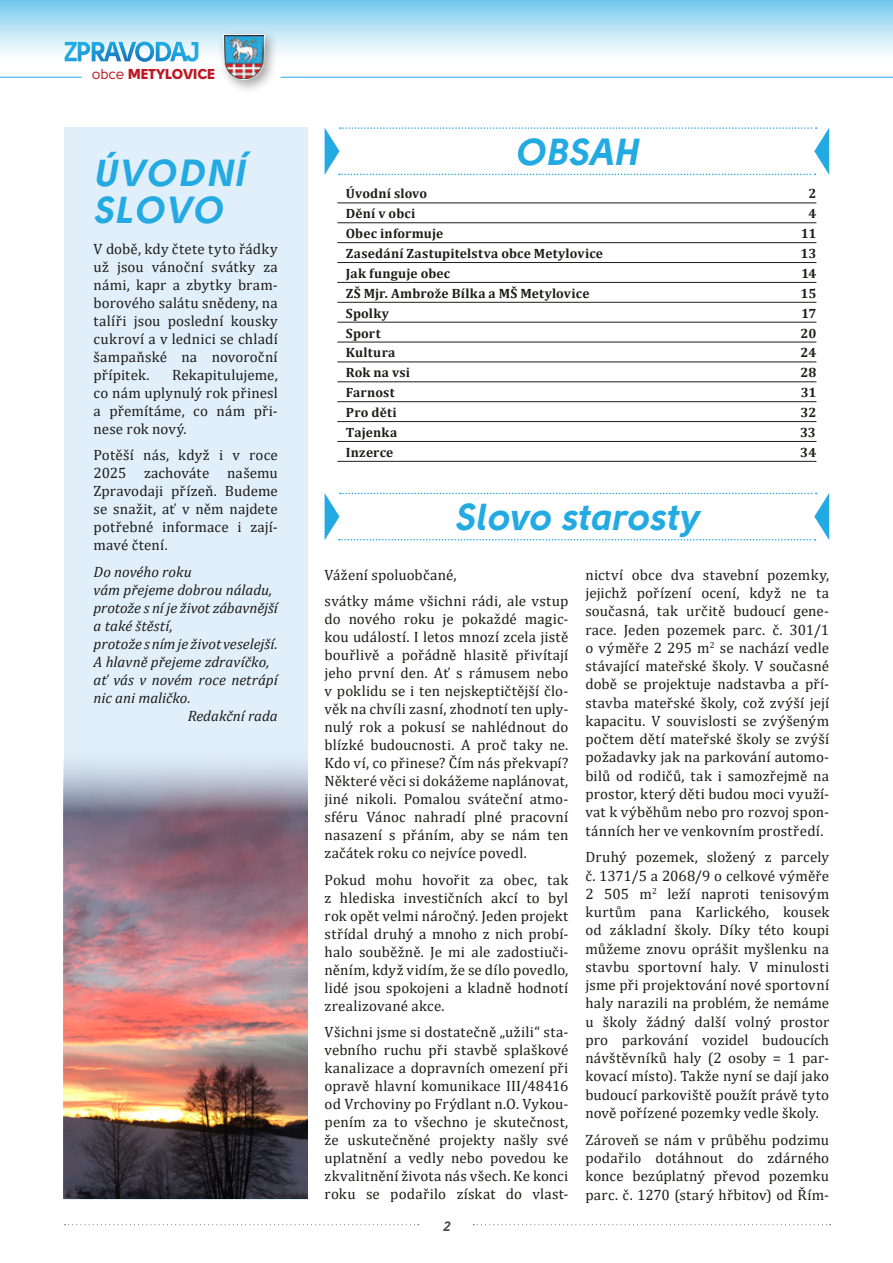
<style>
.page{position:relative;width:893px;height:1263px;background:#fff}
.page>*{position:absolute;margin:0;border:0;box-sizing:border-box;transform-origin:0 0}
.t1{font:37.5px/37.5px "Solomon Sans Bold Italic";letter-spacing:.035em;color:#24aae2}
.t2{font:15px/18px "Cambria";letter-spacing:.01em;color:#1d1d1b;text-align:justify}
.t3{font:italic 15px "Cambria";color:#1d1d1b}
.t4{font:14.4px "Solomon Sans Black";color:#be1622}
.t5{font:700 13.5px "Cambria";letter-spacing:.015em;color:#1d1d1b}
.t6{font:13.5px "Solomon Sans Bold Italic";color:#4d4c4c}
.s1{font-family:"Solomon Sans Normal"}
</style>
<div class="page">
<div style="left:0;top:0;width:893px;height:77px;background:linear-gradient(to bottom,#7dcded,#fff)"></div>
<img style="left:214px;top:25px;width:70px;height:65px">
<svg style="left:223px;top:34px;width:42px;height:46px"></svg>
<img style="left:224px;top:36px;width:40px;height:42px">
<svg style="left:65px;top:42px;width:133px;height:20px"></svg>
<hr style="left:281px;top:77px;width:612px;height:1px;background:#23abe3">
<svg style="left:64px;top:1224px;width:355px;height:1px"></svg>
<svg style="left:473px;top:1224px;width:357px;height:1px"></svg>
<hr style="left:0;top:77px;width:81px;height:1px;background:#23abe3">
<hr style="left:337px;top:203px;width:479px;height:1px;background:#1d1d1b">
<hr style="left:337px;top:222px;width:479px;height:1px;background:#1d1d1b">
<hr style="left:337px;top:242px;width:479px;height:1px;background:#1d1d1b">
<hr style="left:337px;top:262px;width:479px;height:1px;background:#1d1d1b">
<hr style="left:337px;top:282px;width:479px;height:1px;background:#1d1d1b">
<hr style="left:337px;top:302px;width:479px;height:1px;background:#1d1d1b">
<hr style="left:337px;top:322px;width:479px;height:1px;background:#1d1d1b">
<hr style="left:337px;top:342px;width:479px;height:1px;background:#1d1d1b">
<hr style="left:337px;top:362px;width:479px;height:1px;background:#1d1d1b">
<hr style="left:337px;top:382px;width:479px;height:1px;background:#1d1d1b">
<hr style="left:337px;top:401px;width:479px;height:1px;background:#1d1d1b">
<hr style="left:337px;top:421px;width:479px;height:1px;background:#1d1d1b">
<hr style="left:337px;top:441px;width:479px;height:1px;background:#1d1d1b">
<hr style="left:337px;top:461px;width:479px;height:1px;background:#1d1d1b">
<svg style="left:325px;top:127px;width:504px;height:48px"></svg>
<svg style="left:325px;top:493px;width:504px;height:47px"></svg>
<div style="left:64px;top:128px;width:244px;height:1072px;background:#e1effb"></div>
<img style="left:64px;top:763px;width:244px;height:436px">
<p class="t4" style="left:92px;top:65px;width:125px"><span class="s1">obce</span> METYLOVICE</p>
<h1 class="t1" style="left:94px;top:153px;width:153px">Úvodní slovo</h1>
<p class="t2" style="left:94px;top:240px;width:186px">V době, kdy čtete tyto řádky už jsou vánoční svátky za námi, kapr a zbytky bram&shy;borového salátu snědeny, na talíři jsou poslední kousky cukroví a v lednici se chladí šampaňské na novoroční přípitek.</p>
<p class="t2" style="left:94px;top:366px;width:186px;text-indent:79px">Rekapitulujeme, co nám uplynulý rok přinesl a přemítáme, co nám při&shy;nese rok nový.</p>
<p class="t2" style="left:94px;top:446px;width:186px">Potěší nás, když i v roce 2025 zachováte našemu Zpravodaji přízeň. Budeme se snažit, ať v něm najdete potřebné informace i zají&shy;mavé čtení.</p>
<p class="t3" style="left:94px;top:561px;width:100px">Do nového roku</p>
<p class="t3" style="left:94px;top:579px;width:180px">vám přejeme dobrou náladu,</p>
<p class="t3" style="left:94px;top:597px;width:186px">protože s ní je život zábavnější</p>
<p class="t3" style="left:94px;top:615px;width:81px">a také štěstí,</p>
<p class="t3" style="left:94px;top:633px;width:186px">protože s ním je život veselejší.</p>
<p class="t3" style="left:94px;top:651px;width:177px">A hlavně přejeme zdravíčko,</p>
<p class="t3" style="left:94px;top:669px;width:186px">ať vás v novém roce netrápí</p>
<p class="t3" style="left:94px;top:687px;width:99px">nic ani maličko.</p>
<p class="t3" style="left:188px;top:705px;width:92px">Redakční rada</p>
<h1 class="t1" style="left:515px;top:133px;width:101px">OB SAH</h1>
<p class="t5" style="left:346px;top:184px;width:83px">Úvodní slovo</p>
<p class="t5" style="left:808px;top:184px;width:9px">2</p>
<p class="t5" style="left:346px;top:204px;width:71px">Dění v obci</p>
<p class="t5" style="left:808px;top:204px;width:9px">4</p>
<p class="t5" style="left:346px;top:224px;width:99px">Obec informuje</p>
<p class="t5" style="left:801px;top:224px;width:17px">11</p>
<p class="t5" style="left:346px;top:244px;width:259px">Zasedání Zastupitelstva obce Metylovice</p>
<p class="t5" style="left:800px;top:244px;width:18px">13</p>
<p class="t5" style="left:346px;top:264px;width:106px">Jak funguje obec</p>
<p class="t5" style="left:801px;top:264px;width:17px">14</p>
<p class="t5" style="left:346px;top:284px;width:245px">ZŠ Mjr. Ambrože Bílka a MŠ Metylovice</p>
<p class="t5" style="left:800px;top:284px;width:17px">15</p>
<p class="t5" style="left:346px;top:304px;width:45px">Spolky</p>
<p class="t5" style="left:801px;top:304px;width:17px">17</p>
<p class="t5" style="left:346px;top:323px;width:36px">Sport</p>
<p class="t5" style="left:800px;top:323px;width:17px">20</p>
<p class="t5" style="left:346px;top:343px;width:51px">Kultura</p>
<p class="t5" style="left:800px;top:343px;width:18px">24</p>
<p class="t5" style="left:346px;top:363px;width:66px">Rok na vsi</p>
<p class="t5" style="left:800px;top:363px;width:18px">28</p>
<p class="t5" style="left:346px;top:383px;width:50px">Farnost</p>
<p class="t5" style="left:801px;top:383px;width:17px">31</p>
<p class="t5" style="left:346px;top:403px;width:52px">Pro děti</p>
<p class="t5" style="left:801px;top:403px;width:17px">32</p>
<p class="t5" style="left:346px;top:423px;width:53px">Tajenka</p>
<p class="t5" style="left:800px;top:423px;width:17px">33</p>
<p class="t5" style="left:346px;top:443px;width:49px">Inzerce</p>
<p class="t5" style="left:800px;top:443px;width:18px">34</p>
<h1 class="t1" style="left:455px;top:498px;width:246px">Slovo starosty</h1>
<p class="t2" style="left:325px;top:561px;width:245px;line-height:26.5px">Vážení spoluobčané,<br>svátky máme všichni rádi, ale vstup</p>
<p class="t2" style="left:325px;top:610px;width:245px">do nového roku je pokaždé magic&shy;kou událostí. I letos mnozí zcela jistě bouřlivě a pořádně hlasitě přivítají jeho první den. Ať s rámusem nebo v poklidu se i ten nejskeptičtější člo&shy;věk na chvíli zasní, zhodnotí ten uply&shy;nulý rok a pokusí se nahlédnout do blízké budoucnosti. A proč taky ne.<br>Kdo ví, co přinese? Čím nás překvapí?<br>Některé věci si dokážeme naplánovat, jiné nikoli. Pomalou sváteční atmo&shy;sféru Vánoc nahradí plné pracovní nasazení s přáním, aby se nám ten začátek roku co nejvíce povedl.</p>
<p class="t2" style="left:325px;top:871px;width:245px">Pokud mohu hovořit za obec, tak z hlediska investičních akcí to byl rok opět velmi náročný. Jeden projekt střídal druhý a mnoho z nich probí&shy;halo souběžně. Je mi ale zadostiuči&shy;něním, když vidím, že se dílo povedlo, lidé jsou spokojeni a kladně hodnotí zrealizované akce.</p>
<p class="t2" style="left:325px;top:1023px;width:245px">Všichni jsme si dostatečně „užili“ sta&shy;vebního ruchu při stavbě splaškové kanalizace a dopravních omezení při opravě hlavní komunikace III/48416 od Vrchoviny po Frýdlant n.O. Vykou&shy;pením za to všechno je skutečnost, že uskutečněné projekty našly své uplatnění a vedly nebo povedou ke zkvalitnění života nás všech. Ke konci roku se podařilo získat do vlast-</p>
<p class="t6" style="left:443px;top:1218px;width:9px">2</p>
<p class="t2" style="left:585px;top:565px;width:245px">nictví obce dva stavební pozemky, jejichž pořízení ocení, když ne ta současná, tak určitě budoucí gene&shy;race. Jeden pozemek parc. č. 301/1 o výměře 2 295 m<sup>2</sup> se nachází vedle stávající mateřské školy. V současné době se projektuje nadstavba a pří&shy;stavba mateřské školy, což zvýší její kapacitu. V souvislosti se zvýšeným počtem dětí mateřské školy se zvýší požadavky jak na parkování automo&shy;bilů od rodičů, tak i samozřejmě na prostor, který děti budou moci využí&shy;vat k výběhům nebo pro rozvoj spon&shy;tánních her ve venkovním prostředí.</p>
<p class="t2" style="left:585px;top:848px;width:245px">Druhý pozemek, složený z parcely č. 1371/5 a 2068/9 o celkové výměře 2 505 m<sup>2</sup> leží naproti tenisovým kurtům pana Karlického, kousek od základní školy. Díky této koupi můžeme znovu oprášit myšlenku na stavbu sportovní haly. V minulosti jsme při projektování nové sportovní haly narazili na problém, že nemáme u školy žádný další volný prostor pro parkování vozidel budoucích návštěvníků haly (2 osoby = 1 par&shy;kovací místo). Takže nyní se dají jako budoucí parkoviště použít právě tyto nově pořízené pozemky vedle školy.</p>
<p class="t2" style="left:585px;top:1130px;width:245px">Zároveň se nám v průběhu podzimu podařilo dotáhnout do zdárného konce bezúplatný převod pozemku parc. č. 1270 (starý hřbitov) od Řím-</p>
</div>
